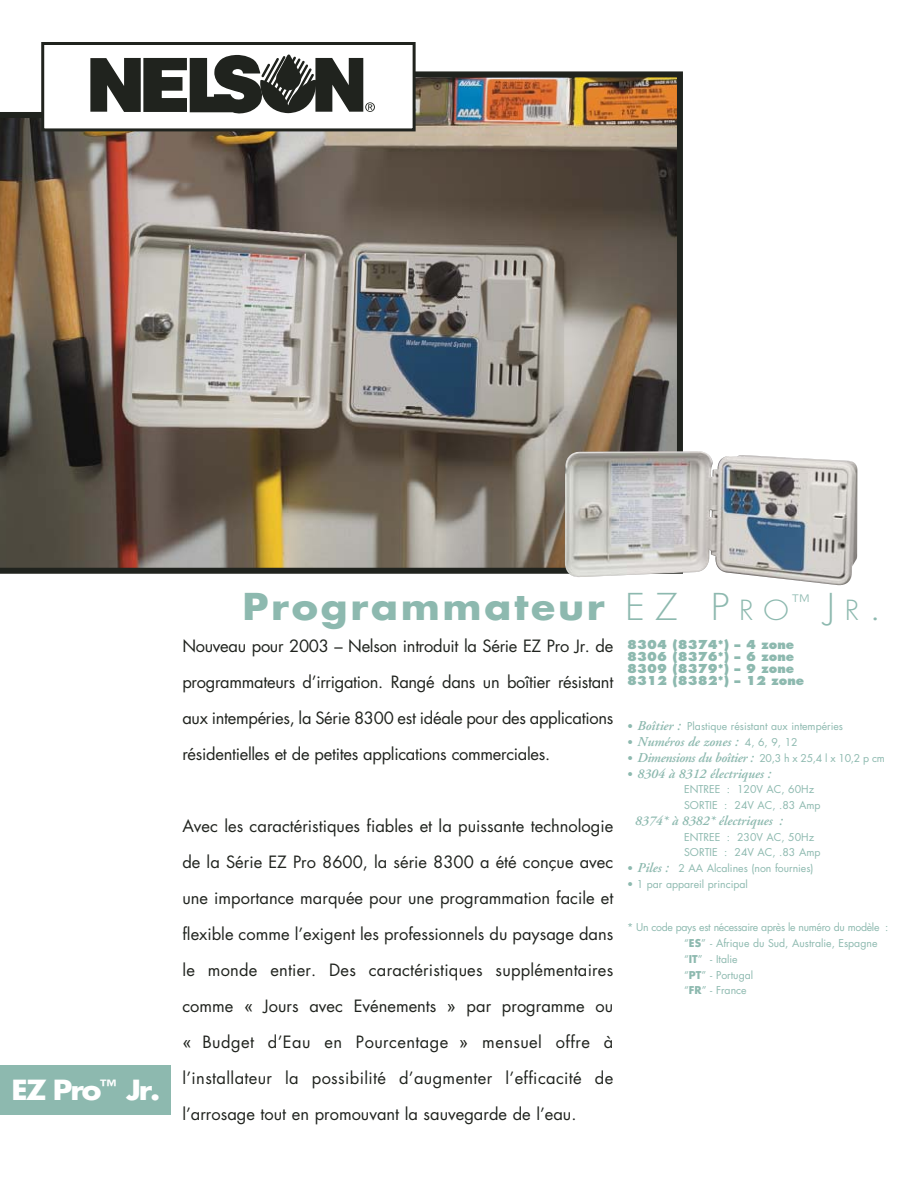
<style>
.page{position:relative;width:918px;height:1188px;background:#fff}
.page>*{position:absolute;margin:0;border:0;box-sizing:border-box;transform-origin:0 0}
.t1{font:700 36px "Futura";letter-spacing:.07em;color:#8db9af;scale:1.1 1}
.t2{font:700 27px "Futura";letter-spacing:-.07em;color:#fff;scale:1.1 1}
.t3{font:16.5px/36px "Futura";letter-spacing:-.01em;color:#20231e;text-align:justify}
.t4{font:italic 600 13.5px "Adobe Garamond";color:#8db9af}
.t5{font:800 12px/12px "Futura";color:#8db9af}
.t6{font:10.5px/15.8px "Futura";color:#8db9af}
.s1{font-weight:300}
.s2{font-weight:300;font-size:27px}
.s3{font-family:"Adobe Garamond";font-weight:600;font-style:italic;font-size:13.5px}
.s4{font-family:"Futura";font-weight:400;font-style:normal;font-size:10.5px}
.s5{font-weight:700}
.s6{font-family:"Arial"}
</style>
<div class="page">
<img style="left:0;top:71px;width:683px;height:503px">
<div style="left:0;top:40px;width:51px;height:75px;background:#fff"></div>
<div style="left:43px;top:44px;width:371px;height:86px;background:#fff"></div>
<svg style="left:90px;top:55px;width:285px;height:58px"></svg>
<div style="left:41px;top:42px;width:375px;height:89px;border:3px solid #20231e"></div>
<div style="left:0;top:112px;width:43px;height:6px;background:#20231e"></div>
<div style="left:0;top:1065px;width:170px;height:50px;background:#8db9af"></div>
<img style="left:565px;top:451px;width:292px;height:134px">
<h2 class="t2" style="left:11px;top:1077px;width:137px">EZ Pro<sup>™</sup> Jr.</h2>
<h1 class="t1" style="left:242px;top:590px;width:582px">Programmateur <span class="s1">E Z P</span> <span class="s2">R O</span><sup>™</sup> <span class="s1">J</span> <span class="s2">R</span> <span class="s1">.</span></h1>
<p class="t5" style="left:627px;top:639px;width:179px">8304 (8374*) – 4 zone<br>8306 (8376*) – 6 zone<br>8309 (8379*) – 9 zone<br>8312 (8382*) – 12 zone</p>
<p class="t6" style="left:627px;top:720px;width:218px">• <span class="s3">Boîtier :</span> Plastique résistant aux intempéries</p>
<p class="t4" style="left:627px;top:736px;width:172px"><span class="s4">•</span> Numéros de zones : <span class="s4">4, 6, 9, 12</span></p>
<p class="t6" style="left:627px;top:751px;width:259px">• <span class="s3">Dimensions du boîtier :</span> 20,3 h x 25,4 l x 10,2 p cm</p>
<p class="t4" style="left:627px;top:768px;width:145px"><span class="s4">•</span> 8304 à 8312 électriques :</p>
<p class="t6" style="left:684px;top:783px;width:138px">ENTREE : 120V AC, 60Hz<br>SORTIE : 24V AC, .83 Amp</p>
<p class="t4" style="left:635px;top:815px;width:149px">8374* à 8382* électriques :</p>
<p class="t6" style="left:684px;top:830px;width:138px">ENTREE : 230V AC, 50Hz<br>SORTIE : 24V AC, .83 Amp</p>
<p class="t6" style="left:627px;top:861px;width:188px">• <span class="s3">Piles :</span> 2 AA Alcalines (non fournies)</p>
<p class="t6" style="left:627px;top:877px;width:122px">• 1 par appareil principal</p>
<p class="t6" style="left:684px;top:921px;width:206px;text-indent:-57px">* Un code pays est nécessaire après le numéro du modèle : “<span class="s5">ES</span>” - Afrique du Sud, Australie, Espagne “<span class="s5">IT</span>” - Italie<br>“<span class="s5">PT</span>” - Portugal<br>“<span class="s5">FR</span>” - France</p>
<p class="t3" style="left:182px;top:630px;width:432px">Nouveau pour 2003 – Nelson introduit la Série EZ Pro Jr. de programmateurs d’irrigation. Rangé dans un boîtier résistant aux intempéries, la Série 8300 est idéale pour des applications résidentielles et de petites applications commerciales.</p>
<p class="t3" style="left:182px;top:810px;width:432px">Avec les caractéristiques fiables et la puissante technologie de la Série EZ Pro 8600, la série 8300 a été conçue avec une importance marquée pour une programmation facile et flexible comme l’exigent les professionnels du paysage dans le monde entier. Des caractéristiques supplémentaires comme <span class="s6">«</span> Jours avec Evénements <span class="s6">»</span> par programme ou <span class="s6">«</span> Budget d’Eau en Pourcentage <span class="s6">»</span> mensuel offre à l’installateur la possibilité d’augmenter l’efficacité de l’arrosage tout en promouvant la sauvegarde de l’eau.</p>
</div>
